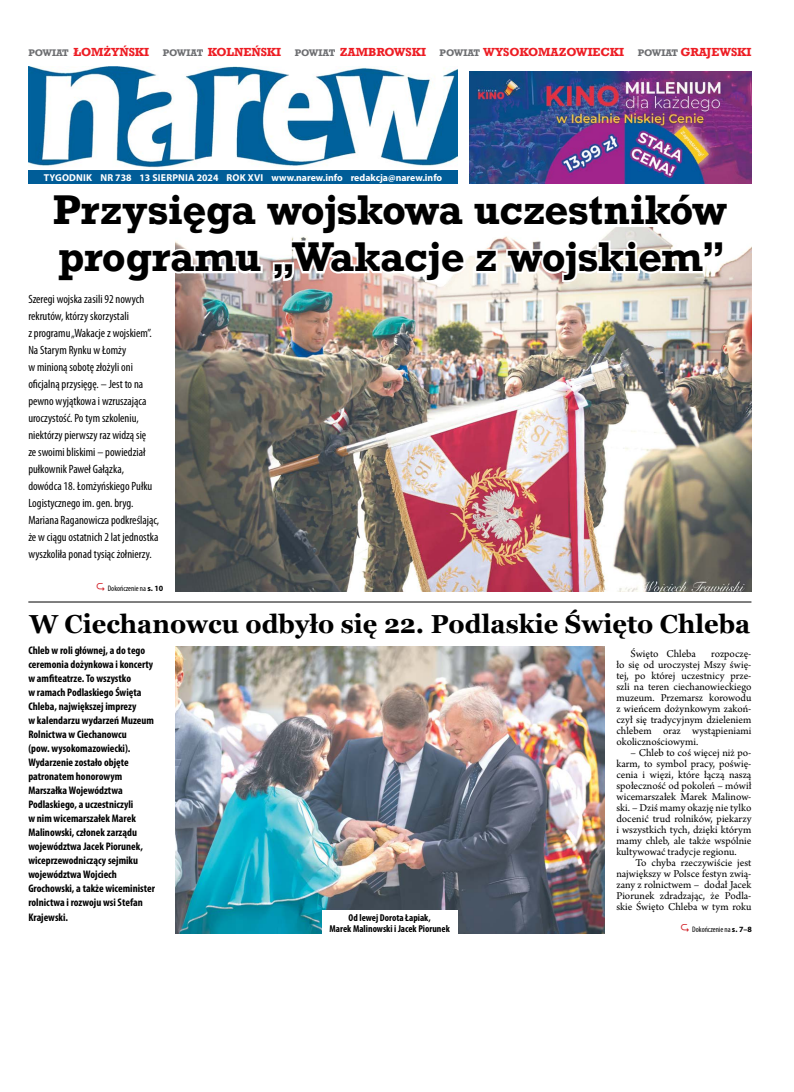
<style>
.page{position:relative;width:794px;height:1092px;background:#fff}
.page>*{position:absolute;margin:0;border:0;box-sizing:border-box;transform-origin:0 0}
.t1{font:700 39px/47px "Rockwell";color:#000}
.t2{font:700 26px "Georgia";color:#000}
.t3{font:condensed 12px/17px "Myriad Pro";color:#000}
.t4{font:11px/11px "Arno Pro";color:#000;text-align:justify}
.t5{font:700 condensed 11px/14px "Myriad Pro";color:#000}
.t6{font:700 11px "Rockwell";color:#ed1d24}
.t7{font:700 10px "Myriad Pro";color:#fff}
.t8{font:700 condensed 10px/11px "Myriad Pro";color:#000;text-align:center}
.t9{font:condensed 8px "Myriad Pro";color:#000}
.s1{font-size:9px;color:#6d6e71}
.s2{font-weight:700;font-stretch:normal}
</style>
<div class="page">
<img style="left:28px;top:66px;width:430px;height:102px">
<div style="left:28px;top:170px;width:430px;height:14px;background:#005d98"></div>
<img style="left:469px;top:71px;width:282px;height:113px">
<hr style="left:28px;top:601px;width:723px;height:1px;background:#000">
<img style="left:175px;top:247px;width:576px;height:344px">
<svg style="left:175px;top:227px;width:555px;height:57px"></svg>
<img style="left:175px;top:646px;width:429px;height:287px">
<div style="left:322px;top:910px;width:135px;height:31px;background:#fff"></div>
<p class="t6" style="left:28px;top:45px;width:724px"><span class="s1">POWIAT</span> ŁOMŻYŃSKI <span class="s1">POWIAT</span> KOLNEŃSKI <span class="s1">POWIAT</span> ZAMBROWSKI <span class="s1">POWIAT</span> WYSOKOMAZOWIECKI <span class="s1">POWIAT</span> GRAJEWSKI</p>
<p class="t7" style="left:44px;top:171px;width:400px">TYGODNIK NR 738 13 SIERPNIA 2024 ROK XVI www.narew.info redakcja@narew.info</p>
<h1 class="t1" style="left:53px;top:186px;width:676px">Przysięga wojskowa uczestników programu „Wakacje z wojskiem”</h1>
<p class="t3" style="left:28px;top:290px;width:132px">Szeregi wojska zasili 92 nowych rekrutów, którzy skorzystali<br>z programu „Wakacje z wojskiem”.<br>Na Starym Rynku w Łomży<br>w minioną sobotę złożyli oni oficjalną przysięgę. – Jest to na pewno wyjątkowa i wzruszająca uroczystość. Po tym szkoleniu, niektórzy pierwszy raz widzą się<br>ze swoimi bliskimi – powiedział pułkownik Paweł Gałązka, dowódca 18. Łomżyńskiego Pułku<br>Logistycznego im. gen. bryg.<br>Mariana Raganowicza podkreślając, że w ciągu ostatnich 2 lat jednostka wyszkoliła ponad tysiąc żołnierzy.</p>
<p class="t9" style="left:108px;top:583px;width:57px">Dokończenie na <span class="s2">s. 10</span></p>
<h2 class="t2" style="left:29px;top:604px;width:722px">W Ciechanowcu odbyło się 22. Podlaskie Święto Chleba</h2>
<p class="t5" style="left:28px;top:643px;width:128px">Chleb w roli głównej, a do tego ceremonia dożynkowa i koncerty w amfiteatrze. To wszystko<br>w ramach Podlaskiego Święta<br>Chleba, największej imprezy<br>w kalendarzu wydarzeń Muzeum<br>Rolnictwa w Ciechanowcu<br>(pow. wysokomazowiecki).<br>Wydarzenie zostało objęte patronatem honorowym<br>Marszałka Województwa<br>Podlaskiego, a uczestniczyli<br>w nim wicemarszałek Marek<br>Malinowski, członek zarządu województwa Jacek Piorunek, wiceprzewodniczący sejmiku województwa Wojciech<br>Grochowski, a także wiceminister rolnictwa i rozwoju wsi Stefan<br>Krajewski.</p>
<p class="t4" style="left:630px;top:648px;width:67px">Święto Chleba</p>
<p class="t4" style="left:616px;top:648px;width:136px;text-indent:95px">rozpoczę&shy;ło się od uroczystej Mszy świę&shy;tej, po której uczestnicy prze&shy;szli na teren ciechanowieckiego muzeum. Przemarsz korowodu z wieńcem dożynkowym zakoń&shy;czył się tradycyjnym dzieleniem chlebem oraz wystąpieniami okolicznościowymi.</p>
<p class="t4" style="left:616px;top:747px;width:136px;text-indent:14px">– Chleb to coś więcej niż po&shy;karm, to symbol pracy, poświę&shy;cenia i więzi, które łączą naszą społeczność od pokoleń – mówił wicemarszałek Marek Malinow&shy;ski. – Dziś mamy okazję nie tylko docenić trud rolników, piekarzy i wszystkich tych, dzięki którym mamy chleb, ale także wspólnie kultywować tradycje regionu.</p>
<p class="t4" style="left:616px;top:857px;width:136px;text-indent:19px">To chyba rzeczywiście jest największy w Polsce festyn zwią&shy;zany z rolnictwem – dodał Jacek Piorunek zdradzając, że Podla&shy;skie Święto Chleba w tym roku</p>
<p class="t8" style="left:329px;top:912px;width:122px">Od lewej Dorota Łapiak,<br>Marek Malinowski i Jacek Piorunek</p>
<p class="t9" style="left:692px;top:924px;width:61px">Dokończenie na <span class="s2">s. 7–8</span></p>
</div>
